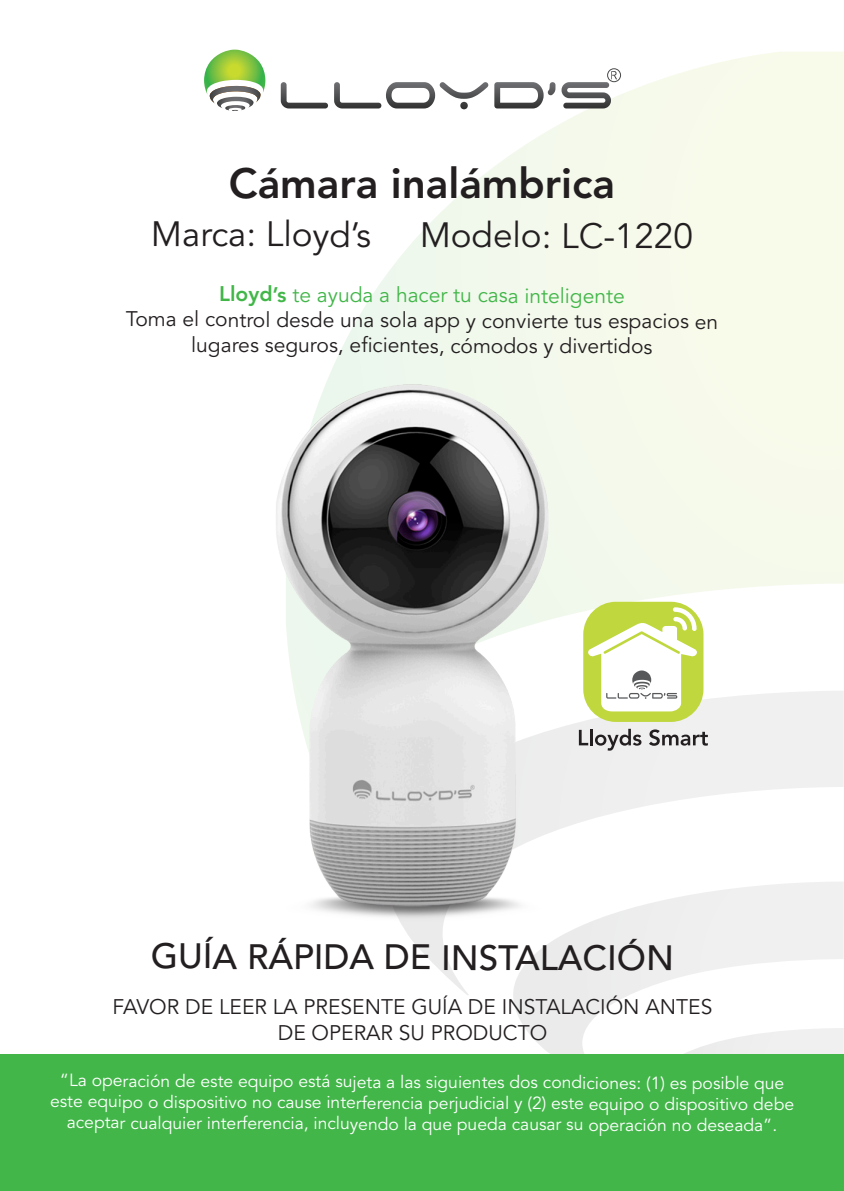
<style>
.page{position:relative;width:844px;height:1191px;background:#fff}
.page>*{position:absolute;margin:0;border:0;box-sizing:border-box;transform-origin:0 0}
.t1{font:800 42px "Avenir LT Std";color:#231f20}
.t2{font:35px "Avenir LT Std";letter-spacing:-.005em;color:#231f20}
.t3{font:500 35px "Avenir LT Std";letter-spacing:-.005em;color:#231f20}
.t4{font:21px/25.2px "Avenir LT Std";letter-spacing:-.005em;color:#231f20;text-align:center}
.t5{font:17.5px/21px "Avenir LT Std";letter-spacing:-.005em;color:#fff;text-align:center}
.s1{font-weight:800;color:#42b649}
.s2{color:#42b649}
</style>
<div class="page">
<svg style="left:513px;top:995px;width:330px;height:59px"></svg>
<svg style="left:405px;top:882px;width:438px;height:113px"></svg>
<svg style="left:286px;top:52px;width:557px;height:772px"></svg>
<div style="left:0;top:1054px;width:843px;height:137px;background:#42b649"></div>
<svg style="left:204px;top:50px;width:61px;height:61px"></svg>
<div style="left:607px;top:68px;width:13px;height:14px;border:1px solid #494a4b;border-radius:50%"></div>
<svg style="left:281px;top:82px;width:47px;height:26px"></svg>
<svg style="left:334px;top:82px;width:154px;height:27px"></svg>
<svg style="left:494px;top:82px;width:61px;height:26px"></svg>
<svg style="left:561px;top:71px;width:56px;height:37px"></svg>
<img style="left:276px;top:366px;width:297px;height:563px">
<svg style="left:578px;top:730px;width:10px;height:15px"></svg>
<hr style="left:589px;top:729px;width:3px;height:16px;background:#231f20">
<svg style="left:595px;top:729px;width:46px;height:21px"></svg>
<svg style="left:648px;top:729px;width:59px;height:16px"></svg>
<div style="left:583px;top:602px;width:120px;height:120px;background:#c0d73d;border-radius:33px"></div>
<svg style="left:587px;top:607px;width:110px;height:104px"></svg>
<h1 class="t1" style="left:229px;top:159px;width:387px">Cámara inalámbrica</h1>
<h2 class="t2" style="left:151px;top:214px;width:222px">Marca: Lloyd’s</h2>
<h2 class="t2" style="left:419px;top:215px;width:275px">Modelo: LC-1220</h2>
<p class="t4" style="left:126px;top:283px;width:594px"><span class="s1">Lloyd’s</span> <span class="s2">te ayuda a hacer tu casa inteligente<br></span>Toma el control desde una sola app y convierte tus espacios en lugares seguros, eficientes, cómodos y divertidos</p>
<h2 class="t3" style="left:151px;top:937px;width:524px">GUÍA RÁPIDA DE INSTALACIÓN</h2>
<p class="t4" style="left:112px;top:995px;width:601px">FAVOR DE LEER LA PRESENTE GUÍA DE INSTALACIÓN ANTES<br>DE OPERAR SU PRODUCTO</p>
<p class="t5" style="left:50px;top:1071px;width:745px">“La operación de este equipo está sujeta a las siguientes dos condiciones: (1) es posible que este equipo o dispositivo no cause interferencia perjudicial y (2) este equipo o dispositivo debe aceptar cualquier interferencia, incluyendo la que pueda causar su operación no deseada”.</p>
</div>
